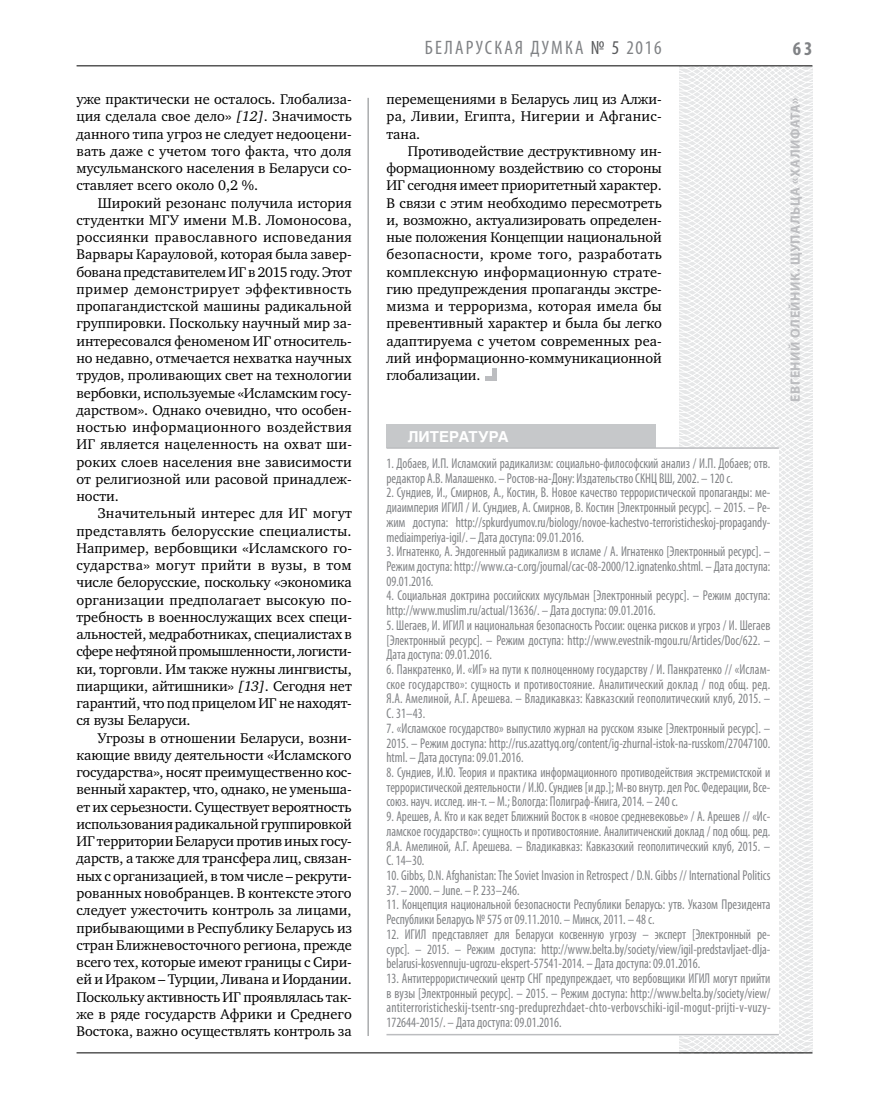
<style>
.page{position:relative;width:872px;height:1106px;background:#fff}
.page>*{position:absolute;margin:0;border:0;box-sizing:border-box;transform-origin:0 0}
.t1{font:condensed 19.5px "Myriad Pro";letter-spacing:.11em;color:#808285}
.t2{font:700 condensed 19.5px "Myriad Pro";color:#808285}
.t3{font:700 15px "Helios";color:#fff}
.t4{font:14.4px/17.2px "Charter C";color:#000;text-align:justify}
.t5{font:condensed 14.25px/14.7px "Myriad Pro";color:#808285;text-align:justify;scale:.9 1}
.t6{font:700 13.5px "Myriad Pro";letter-spacing:.04em;color:#bcbdc0}
.s1{font-style:italic}
.s2{color:#58595b}
</style>
<div class="page">
<hr style="left:368px;top:98px;width:1px;height:938px;background:#808285">
<svg style="left:621px;top:65px;width:192px;height:989px"></svg>
<hr style="left:77px;top:65px;width:735px;height:1px;background:#000">
<hr style="left:77px;top:1052px;width:735px;height:1px;background:#000">
<div style="left:386px;top:425px;width:269px;height:23px;background:#c6c8ca"></div>
<div style="left:386px;top:449px;width:393px;height:586px;background:#fff"></div>
<hr style="left:386px;top:1033px;width:393px;height:2px;background:#bcbdc0">
<hr style="left:386px;top:447px;width:393px;height:2px;background:#bcbdc0">
<hr style="left:493px;top:368px;width:4px;height:12px;background:#bcbdc0">
<hr style="left:485px;top:376px;width:12px;height:4px;background:#bcbdc0">
<p class="t4" style="left:76px;top:91px;width:277px">уже практически не осталось. Глобализа&shy;ция сделала свое дело» <span class="s1">[12]</span>. Значимость данного типа угроз не следует недооцени&shy;вать даже с учетом того факта, что доля мусульманского населения в Беларуси со&shy;ставляет всего около 0,2 %.</p>
<p class="t4" style="left:76px;top:194px;width:277px;text-indent:21px">Широкий резонанс получила история студентки МГУ имени М.В. Ломоносова, россиянки православного исповедания Варвары Карауловой, которая была завер&shy;бована представителем ИГ в 2015 году. Этот пример демонстрирует эффективность пропагандистской машины радикальной группировки. Поскольку научный мир за&shy;интересовался феноменом ИГ относитель&shy;но недавно, отмечается нехватка научных трудов, проливающих свет на технологии вербовки, используемые «Исламским госу&shy;дарством». Однако очевидно, что особен&shy;ностью информационного воздействия ИГ является нацеленность на охват ши&shy;роких слоев населения вне зависимости от религиозной или расовой принадлеж&shy;ности.</p>
<p class="t4" style="left:76px;top:505px;width:277px;text-indent:21px">Значительный интерес для ИГ могут представлять белорусские специалисты.<br>Например, вербовщики «Исламского го&shy;сударства» могут прийти в вузы, в том числе белорусские, поскольку «экономика организации предполагает высокую по&shy;требность в военнослужащих всех специ&shy;альностей, медработниках, специалистах в сфере нефтяной промышленности, логисти&shy;ки, торговли. Им также нужны лингвисты, пиарщики, айтишники» <span class="s1">[13]</span>. Сегодня нет гарантий, что под прицелом ИГ не находят&shy;ся вузы Беларуси.</p>
<p class="t4" style="left:76px;top:729px;width:277px;text-indent:21px">Угрозы в отношении Беларуси, возни&shy;кающие ввиду деятельности «Исламского государства», носят преимущественно кос&shy;венный характер, что, однако, не уменьша&shy;ет их серьезности. Существует вероятность использования радикальной группировкой ИГ территории Беларуси против иных госу&shy;дарств, а также для трансфера лиц, связан&shy;ных с организацией, в том числе – рекрути&shy;рованных новобранцев. В контексте этого следует ужесточить контроль за лицами, прибывающими в Республику Беларусь из стран Ближневосточного региона, прежде всего тех, которые имеют границы с Сири&shy;ей и Ираком – Турции, Ливана и Иордании.<br>Поскольку активность ИГ проявлялась так&shy;же в ряде государств Африки и Среднего Востока, важно осуществлять контроль за</p>
<h1 class="t1" style="left:425px;top:36px;width:238px">БЕЛАРУСКАЯ ДУМКА <span class="s2">№ 5</span> 2016</h1>
<h1 class="t2" style="left:793px;top:37px;width:21px">63</h1>
<p class="t4" style="left:386px;top:91px;width:277px">перемещениями в Беларусь лиц из Алжи&shy;ра, Ливии, Египта, Нигерии и Афганис&shy;тана.</p>
<p class="t4" style="left:386px;top:142px;width:277px;text-indent:21px">Противодействие деструктивному ин&shy;формационному воздействию со стороны ИГ сегодня имеет приоритетный характер.<br>В связи с этим необходимо пересмотреть и, возможно, актуализировать определен&shy;ные положения Концепции национальной безопасности, кроме того, разработать комплексную информационную страте&shy;гию предупреждения пропаганды экстре&shy;мизма и терроризма, которая имела бы превентивный характер и была бы легко адаптируема с учетом современных реа&shy;лий информационно-коммуникационной глобализации.</p>
<p class="t3" style="left:408px;top:428px;width:103px">ЛИТЕРАТУРА</p>
<p class="t5" style="left:386px;top:456px;width:428px">1. Добаев, И.П. Исламский радикализм: социально-философский анализ / И.П. Добаев; отв. редактор А.В. Малашенко. – Ростов-на-Дону: Издательство СКНЦ ВШ, 2002. – 120 с.</p>
<p class="t5" style="left:386px;top:485px;width:428px">2. Сундиев, И., Смирнов, А., Костин, В. Новое качество террористической пропаганды: ме&shy;диаимперия ИГИЛ / И. Сундиев, А. Смирнов, В. Костин [Электронный ресурс]. – 2015. – Ре&shy;жим доступа: http://spkurdyumov.ru/biology/novoe-kachestvo-terroristicheskoj-propagandy&shy;mediaimperiya-igil/. – Дата доступа: 09.01.2016.</p>
<p class="t5" style="left:386px;top:544px;width:428px">3. Игнатенко, А. Эндогенный радикализм в исламе / А. Игнатенко [Электронный ресурс]. – Режим доступа: http://www.ca-c.org/journal/cac-08-2000/12.ignatenko.shtml. – Дата доступа:<br>09.01.2016.</p>
<p class="t5" style="left:386px;top:588px;width:428px">4. Социальная доктрина российских мусульман [Электронный ресурс]. – Режим доступа: http://www.muslim.ru/actual/13636/. – Дата доступа: 09.01.2016.</p>
<p class="t5" style="left:386px;top:617px;width:428px">5. Шегаев, И. ИГИЛ и национальная безопасность России: оценка рисков и угроз / И. Шегаев [Электронный ресурс]. – Режим доступа: http://www.evestnik-mgou.ru/Articles/Doc/622. – Дата доступа: 09.01.2016.</p>
<p class="t5" style="left:386px;top:661px;width:428px">6. Панкратенко, И. «ИГ» на пути к полноценному государству / И. Панкратенко // «Ислам&shy;ское государство»: сущность и противостояние. Аналитический доклад / под общ. ред.<br>Я.А. Амелиной, А.Г. Арешева. – Владикавказ: Кавказский геополитический клуб, 2015. – С. 31–43.</p>
<p class="t5" style="left:386px;top:720px;width:428px">7. «Исламское государство» выпустило журнал на русском языке [Электронный ресурс]. – 2015. – Режим доступа: http://rus.azattyq.org/content/ig-zhurnal-istok-na-russkom/27047100. html. – Дата доступа: 09.01.2016.</p>
<p class="t5" style="left:386px;top:764px;width:428px">8. Сундиев, И.Ю. Теория и практика информационного противодействия экстремистской и террористической деятельности / И.Ю. Сундиев [и др.]; М-во внутр. дел Рос. Федерации, Все&shy;союз. науч. исслед. ин-т. – М.; Вологда: Полиграф-Книга, 2014. – 240 с.</p>
<p class="t5" style="left:386px;top:809px;width:428px">9. Арешев, А. Кто и как ведет Ближний Восток в «новое средневековье» / А. Арешев // «Ис&shy;ламское государство»: сущность и противостояние. Аналитиченский доклад / под общ. ред.<br>Я.А. Амелиной, А.Г. Арешева. – Владикавказ: Кавказский геополитический клуб, 2015. – С. 14–30.</p>
<p class="t5" style="left:386px;top:867px;width:428px">10. Gibbs, D.N. Afghanistan: The Soviet Invasion in Retrospect / D.N. Gibbs // International Politics</p>
<p class="t5" style="left:386px;top:882px;width:149px">37. – 2000. – June. – P. 233–246.</p>
<p class="t5" style="left:386px;top:897px;width:428px">11. Концепция национальной безопасности Республики Беларусь: утв. Указом Президента<br>Республики Беларусь № 575 от 09.11.2010. – Минск, 2011. – 48 с.</p>
<p class="t5" style="left:386px;top:926px;width:428px">12. ИГИЛ представляет для Беларуси косвенную угрозу – эксперт [Электронный ре&shy;сурс]. – 2015. – Режим доступа: http://www.belta.by/society/view/igil-predstavljaet-dlja&shy;belarusi-kosvennuju-ugrozu-ekspert-57541-2014. – Дата доступа: 09.01.2016.</p>
<p class="t5" style="left:386px;top:970px;width:428px">13. Антитеррористический центр СНГ предупреждает, что вербовщики ИГИЛ могут прийти в вузы [Электронный ресурс]. – 2015. – Режим доступа: http://www.belta.by/society/view/ antiterroristicheskij-tsentr-sng-preduprezhdaet-chto-verbovschiki-igil-mogut-prijti-v-vuzy-172644-2015/. – Дата доступа: 09.01.2016.</p>
<p class="t6" style="left:786px;top:402px;width:306px;rotate:-90deg">Евгений ОЛЕЙНИК. Щупальца «Халифата»</p>
</div>
